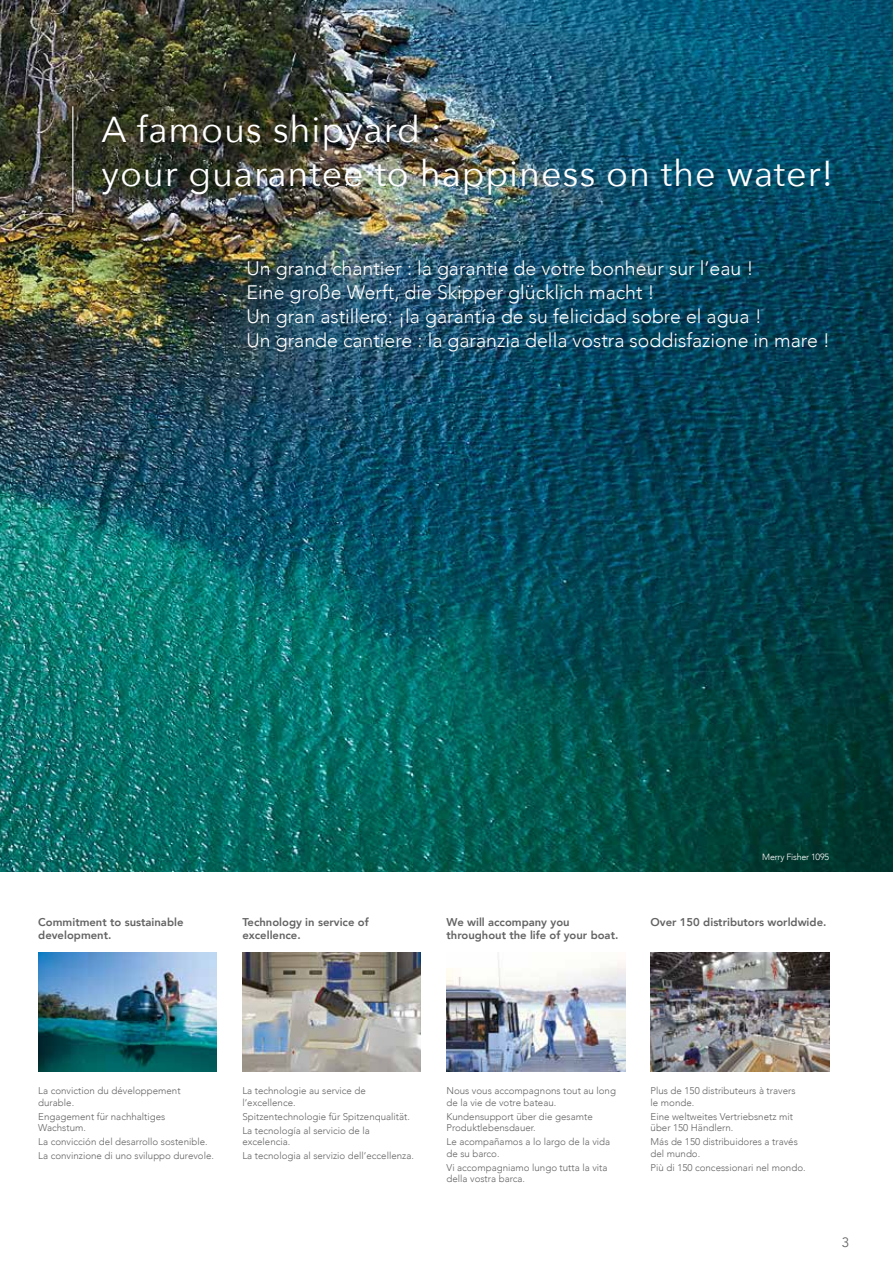
<style>
.page{position:relative;width:893px;height:1263px;background:#fff}
.page>*{position:absolute;margin:0;border:0;box-sizing:border-box;transform-origin:0 0}
.t1{font:36px/43.2px "Avenir Next";letter-spacing:.025em;color:#fff}
.t2{font:300 19.5px/24px "Avenir";color:#fff}
.t3{font:13.5px "Avenir";color:#646363}
.t4{font:800 11.25px/13.5px "Avenir";color:#646363}
.t5{font:300 9.75px/11.7px "Avenir";color:#646363}
.t6{font:300 9px "Avenir";letter-spacing:-.025em;color:#fff}
</style>
<div class="page">
<img style="left:0;top:0;width:893px;height:872px">
<img style="left:38px;top:952px;width:179px;height:119px">
<img style="left:242px;top:952px;width:179px;height:119px">
<img style="left:446px;top:952px;width:179px;height:119px">
<img style="left:651px;top:952px;width:178px;height:119px">
<hr style="left:72px;top:106px;width:1px;height:107px;background:#fff">
<h1 class="t1" style="left:102px;top:107px;width:733px">A famous shipyard :<br>your guarantee to happiness on the water!</h1>
<h2 class="t2" style="left:247px;top:256px;width:585px">Un grand chantier : la garantie de votre bonheur sur l’eau !<br>Eine große Werft, die Skipper glücklich macht !<br>Un gran astillero: ¡la garantía de su felicidad sobre el agua !<br>Un grande cantiere : la garanzia della vostra soddisfazione in mare !</h2>
<p class="t6" style="left:762px;top:851px;width:68px">Merry Fisher 1095</p>
<p class="t4" style="left:242px;top:915px;width:128px">Technology in service of excellence.</p>
<p class="t4" style="left:446px;top:915px;width:173px">We will accompany you throughout the life of your boat.</p>
<p class="t4" style="left:38px;top:915px;width:147px">Commitment to sustainable</p>
<p class="t4" style="left:651px;top:915px;width:177px">Over 150 distributors worldwide.</p>
<p class="t4" style="left:38px;top:928px;width:75px">development.</p>
<p class="t5" style="left:38px;top:1085px;width:144px">La conviction du développement durable.</p>
<p class="t5" style="left:38px;top:1110px;width:129px">Engagement für nachhaltiges<br>Wachstum.</p>
<p class="t5" style="left:38px;top:1135px;width:177px;line-height:13.8px">La convicción del desarrollo sostenible.<br>La convinzione di uno sviluppo durevole.</p>
<p class="t5" style="left:242px;top:1085px;width:125px">La technologie au service de l’excellence.</p>
<p class="t5" style="left:242px;top:1109px;width:169px;line-height:13.8px">Spitzentechnologie für Spitzenqualität.<br>La tecnología al servicio de la</p>
<p class="t5" style="left:242px;top:1135px;width:173px;line-height:13.8px">excelencia.<br>La tecnologia al servizio dell’eccellenza.</p>
<p class="t5" style="left:446px;top:1085px;width:171px">Nous vous accompagnons tout au long de la vie de votre bateau.</p>
<p class="t5" style="left:446px;top:1110px;width:148px">Kundensupport über die gesamte<br>Produktlebensdauer.</p>
<p class="t5" style="left:446px;top:1136px;width:165px">Le acompañamos a lo largo de la vida de su barco.</p>
<p class="t5" style="left:446px;top:1161px;width:163px">Vi accompagniamo lungo tutta la vita della vostra barca.</p>
<p class="t5" style="left:651px;top:1085px;width:146px">Plus de 150 distributeurs à travers le monde.</p>
<p class="t5" style="left:651px;top:1110px;width:144px">Eine weltweites Vertriebsnetz mit über 150 Händlern.</p>
<p class="t5" style="left:651px;top:1136px;width:149px">Más de 150 distribuidores a través del mundo.</p>
<p class="t5" style="left:651px;top:1161px;width:157px">Più di 150 concessionari nel mondo.</p>
<h3 class="t3" style="left:842px;top:1234px;width:9px">3</h3>
</div>
